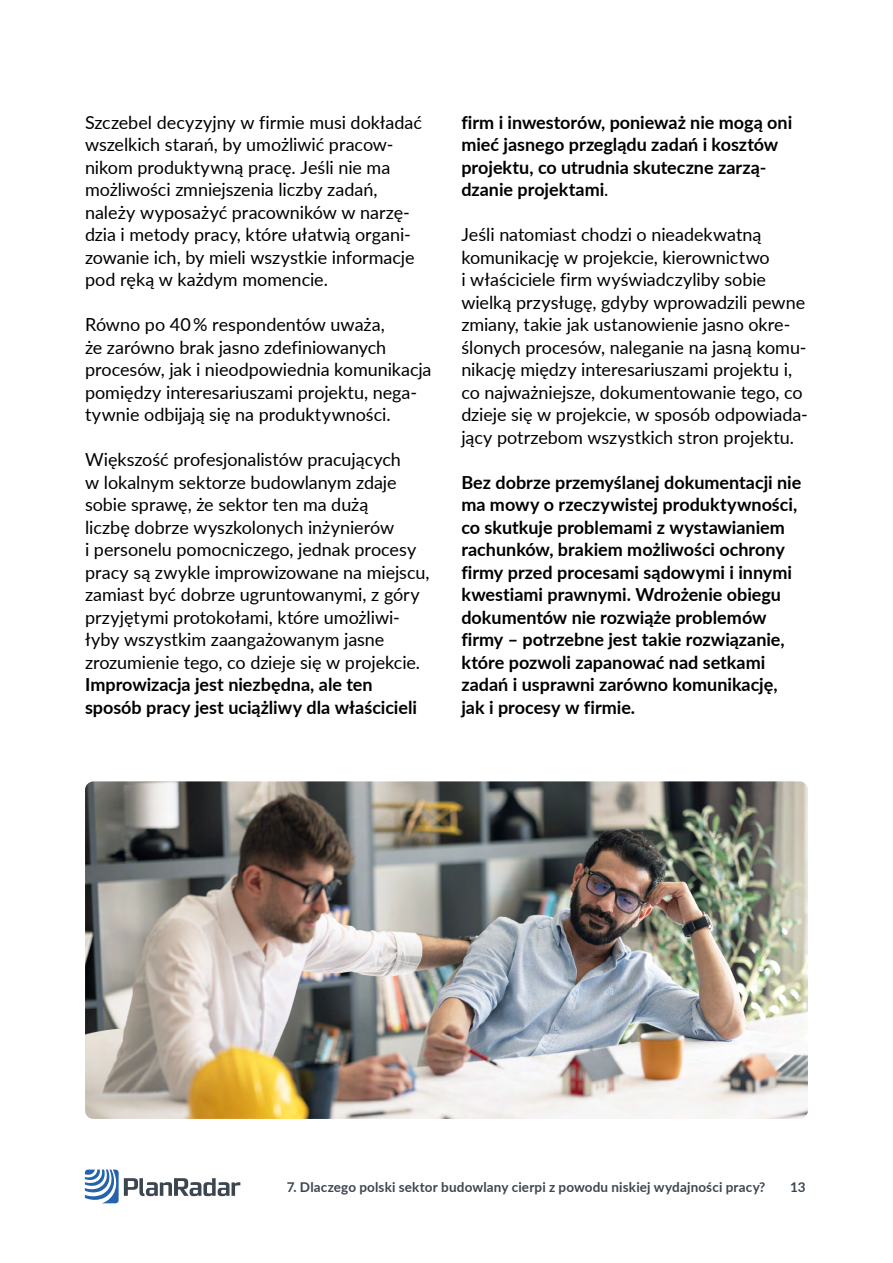
<style>
.page{position:relative;width:893px;height:1263px;background:#fff}
.page>*{position:absolute;margin:0;border:0;box-sizing:border-box;transform-origin:0 0}
.t1{font:18px/22.5px "Lato";letter-spacing:-.005em;color:#000}
.t2{font:700 18px/22.5px "Lato";color:#000}
.t3{font:700 13.5px "Lato";letter-spacing:.01em;color:#3c4650}
.s1{font-weight:400}
</style>
<div class="page">
<svg style="left:85px;top:1169px;width:155px;height:34px"></svg>
<img style="left:85px;top:781px;width:723px;height:338px">
<p class="t1" style="left:85px;top:110px;width:338px">Szczebel decyzyjny w firmie musi dokładać wszelkich starań, by umożliwić pracow&shy;nikom produktywną pracę. Jeśli nie ma możliwości zmniejszenia liczby zadań, należy wyposażyć pracowników w narzę&shy;dzia i metody pracy, które ułatwią organi&shy;zowanie ich, by mieli wszystkie informacje pod ręką w każdym momencie.</p>
<p class="t1" style="left:85px;top:313px;width:348px">Równo po 40 % respondentów uważa,<br>że zarówno brak jasno zdefiniowanych procesów, jak i nieodpowiednia komunikacja pomiędzy interesariuszami projektu, nega&shy;tywnie odbijają się na produktywności.</p>
<p class="t1" style="left:85px;top:448px;width:346px">Większość profesjonalistów pracujących<br>w lokalnym sektorze budowlanym zdaje sobie sprawę, że sektor ten ma dużą<br>liczbę dobrze wyszkolonych inżynierów<br>i personelu pomocniczego, jednak procesy pracy są zwykle improwizowane na miejscu, zamiast być dobrze ugruntowanymi, z góry przyjętymi protokołami, które umożliwi&shy;łyby wszystkim zaangażowanym jasne zrozumienie tego, co dzieje się w projekcie.</p>
<p class="t2" style="left:85px;top:673px;width:333px">Improwizacja jest niezbędna, ale ten sposób pracy jest uciążliwy dla właścicieli</p>
<p class="t2" style="left:461px;top:110px;width:332px">firm i inwestorów, ponieważ nie mogą oni mieć jasnego przeglądu zadań i kosztów projektu, co utrudnia skuteczne zarzą&shy;dzanie projektami<span class="s1">.</span></p>
<p class="t1" style="left:461px;top:223px;width:348px">Jeśli natomiast chodzi o nieadekwatną komunikację w projekcie, kierownictwo<br>i właściciele firm wyświadczyliby sobie wielką przysługę, gdyby wprowadzili pewne zmiany, takie jak ustanowienie jasno okre&shy;ślonych procesów, naleganie na jasną komu&shy;nikację między interesariuszami projektu i, co najważniejsze, dokumentowanie tego, co dzieje się w projekcie, w sposób odpowiada&shy;jący potrzebom wszystkich stron projektu.</p>
<p class="t2" style="left:461px;top:470px;width:341px">Bez dobrze przemyślanej dokumentacji nie ma mowy o rzeczywistej produktywności, co skutkuje problemami z wystawianiem rachunków, brakiem możliwości ochrony firmy przed procesami sądowymi i innymi kwestiami prawnymi. Wdrożenie obiegu dokumentów nie rozwiąże problemów firmy – potrzebne jest takie rozwiązanie, które pozwoli zapanować nad setkami zadań i usprawni zarówno komunikację, jak i procesy w firmie.</p>
<p class="t3" style="left:287px;top:1177px;width:480px">7. Dlaczego polski sektor budowlany cierpi z powodu niskiej wydajności pracy?</p>
<p class="t3" style="left:790px;top:1177px;width:17px">13</p>
</div>
